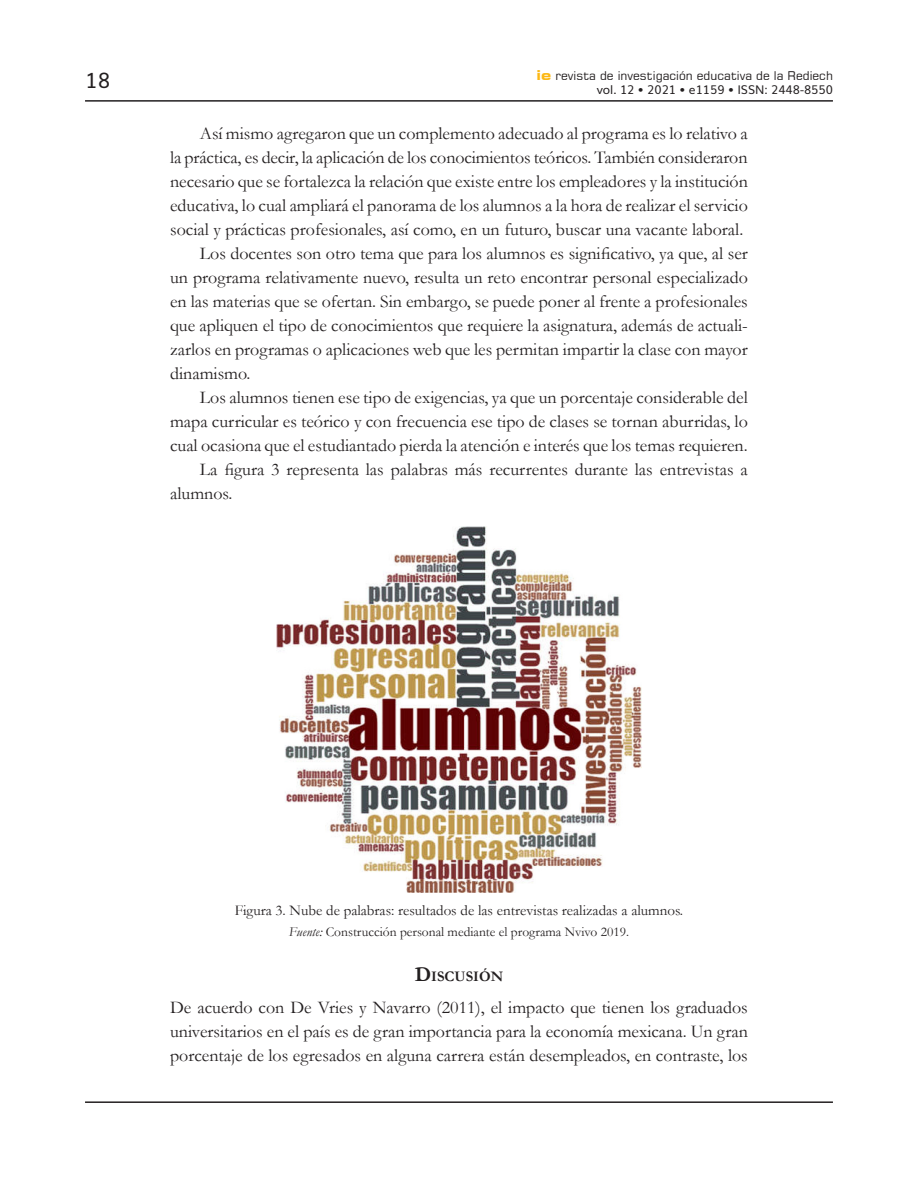
<style>
.page{position:relative;width:918px;height:1188px;background:#fff}
.page>*{position:absolute;margin:0;border:0;box-sizing:border-box;transform-origin:0 0}
.t1{font:21px "Muli";color:#231f20}
.Cuerpo{font:18px/24px "Garamond";color:#231f20;text-align:justify}
.Pie-Figura{font:15px "Garamond";color:#231f20}
.Descanso{font:700 14.7px "Garamond";color:#231f20}
.Nota-Figura{font:13.5px "Garamond";color:#231f20}
.t2{font:12px "Square 721 BT";color:#231f20}
.t3{font:12px "Muli";color:#231f20}
.s1{font-weight:700;font-stretch:expanded;font-size:13.5px;color:#fcb814}
.s2{font-style:italic}
.s3{font-size:21px}
</style>
<div class="page">
<hr style="left:85px;top:100px;width:748px;height:2px;background:#231f20">
<hr style="left:85px;top:1101px;width:748px;height:2px;background:#231f20">
<img style="left:277px;top:527px;width:365px;height:366px">
<p class="t1" style="left:85px;top:64px;width:27px">18</p>
<p class="t2" style="left:537px;top:68px;width:298px"><span class="s1">ie</span> revista de investigación educativa de la Rediech</p>
<p class="t3" style="left:597px;top:80px;width:238px">vol. 12 • 2021 • e1159 • ISSN: 2448-8550</p>
<p class="Cuerpo" style="left:170px;top:121px;width:579px;text-indent:30px">Así mismo agregaron que un complemento adecuado al programa es lo relativo a la práctica, es decir, la aplicación de los conocimientos teóricos. También consideraron necesario que se fortalezca la relación que existe entre los empleadores y la institución educativa, lo cual ampliará el panorama de los alumnos a la hora de realizar el servicio social y prácticas profesionales, así como, en un futuro, buscar una vacante laboral.</p>
<p class="Cuerpo" style="left:170px;top:241px;width:579px;text-indent:30px">Los docentes son otro tema que para los alumnos es significativo, ya que, al ser un programa relativamente nuevo, resulta un reto encontrar personal especializado en las materias que se ofertan. Sin embargo, se puede poner al frente a profesionales que apliquen el tipo de conocimientos que requiere la asignatura, además de actuali&shy;zarlos en programas o aplicaciones web que les permitan impartir la clase con mayor dinamismo.</p>
<p class="Cuerpo" style="left:170px;top:385px;width:579px;text-indent:30px">Los alumnos tienen ese tipo de exigencias, ya que un porcentaje considerable del mapa curricular es teórico y con frecuencia ese tipo de clases se tornan aburridas, lo cual ocasiona que el estudiantado pierda la atención e interés que los temas requieren.</p>
<p class="Cuerpo" style="left:170px;top:457px;width:579px;text-indent:30px">La figura 3 representa las palabras más recurrentes durante las entrevistas a alumnos.</p>
<p class="Pie-Figura" style="left:235px;top:901px;width:450px">Figura 3. Nube de palabras: resultados de las entrevistas realizadas a alumnos.</p>
<p class="Nota-Figura" style="left:289px;top:922px;width:342px"><span class="s2">Fuente:</span> Construcción personal mediante el programa Nvivo 2019.</p>
<p class="Descanso" style="left:415px;top:966px;width:90px"><span class="s3">D</span>ISCUSIÓN</p>
<p class="Cuerpo" style="left:170px;top:995px;width:579px">De acuerdo con De Vries y Navarro (2011), el impacto que tienen los graduados universitarios en el país es de gran importancia para la economía mexicana. Un gran porcentaje de los egresados en alguna carrera están desempleados, en contraste, los</p>
</div>
